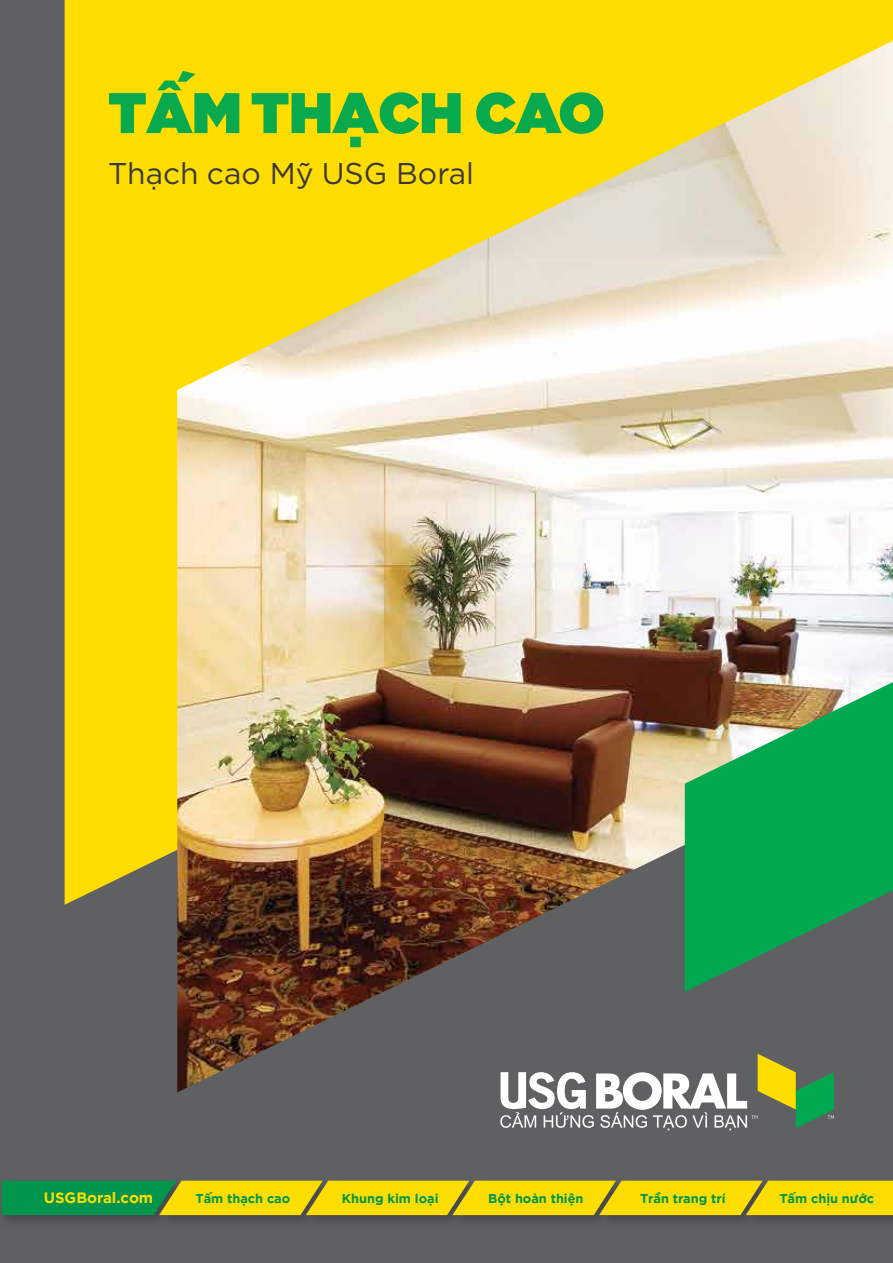
<style>
.page{position:relative;width:893px;height:1263px;background:#5f6062}
.page>*{position:absolute;margin:0;border:0;box-sizing:border-box;transform-origin:0 0}
.t1{font:900 57px "Gotham";color:#09a94e}
.t2{font:30px "Gotham";color:#383938}
.t3{font:700 15px "Gotham";color:#fedd00}
.t4{font:700 12.75px "Gotham";color:#00954c}
</style>
<div class="page">
<div style="left:65px;top:0;width:828px;height:905px;background:#fd0"></div>
<svg style="left:500px;top:1092px;width:334px;height:38px"></svg>
<img style="left:177px;top:41px;width:716px;height:1051px">
<svg style="left:685px;top:680px;width:208px;height:312px;fill:#00a94f"></svg>
<img style="left:1px;top:1180px;width:892px;height:42px">
<svg style="left:2px;top:1181px;width:891px;height:36px;background:#c3c413"></svg>
<h1 class="t1" style="left:108px;top:68px;width:498px">TẤM THẠCH CAO</h1>
<h2 class="t2" style="left:108px;top:153px;width:367px">Thạch cao Mỹ USG Boral</h2>
<p class="t3" style="left:44px;top:1186px;width:111px">USGBoral.com</p>
<p class="t4" style="left:195px;top:1188px;width:96px">Tấm thạch cao</p>
<p class="t4" style="left:342px;top:1188px;width:98px">Khung kim loại</p>
<p class="t4" style="left:488px;top:1188px;width:97px">Bột hoàn thiện</p>
<p class="t4" style="left:640px;top:1188px;width:87px">Trần trang trí</p>
<p class="t4" style="left:779px;top:1188px;width:96px">Tấm chịu nước</p>
</div>
